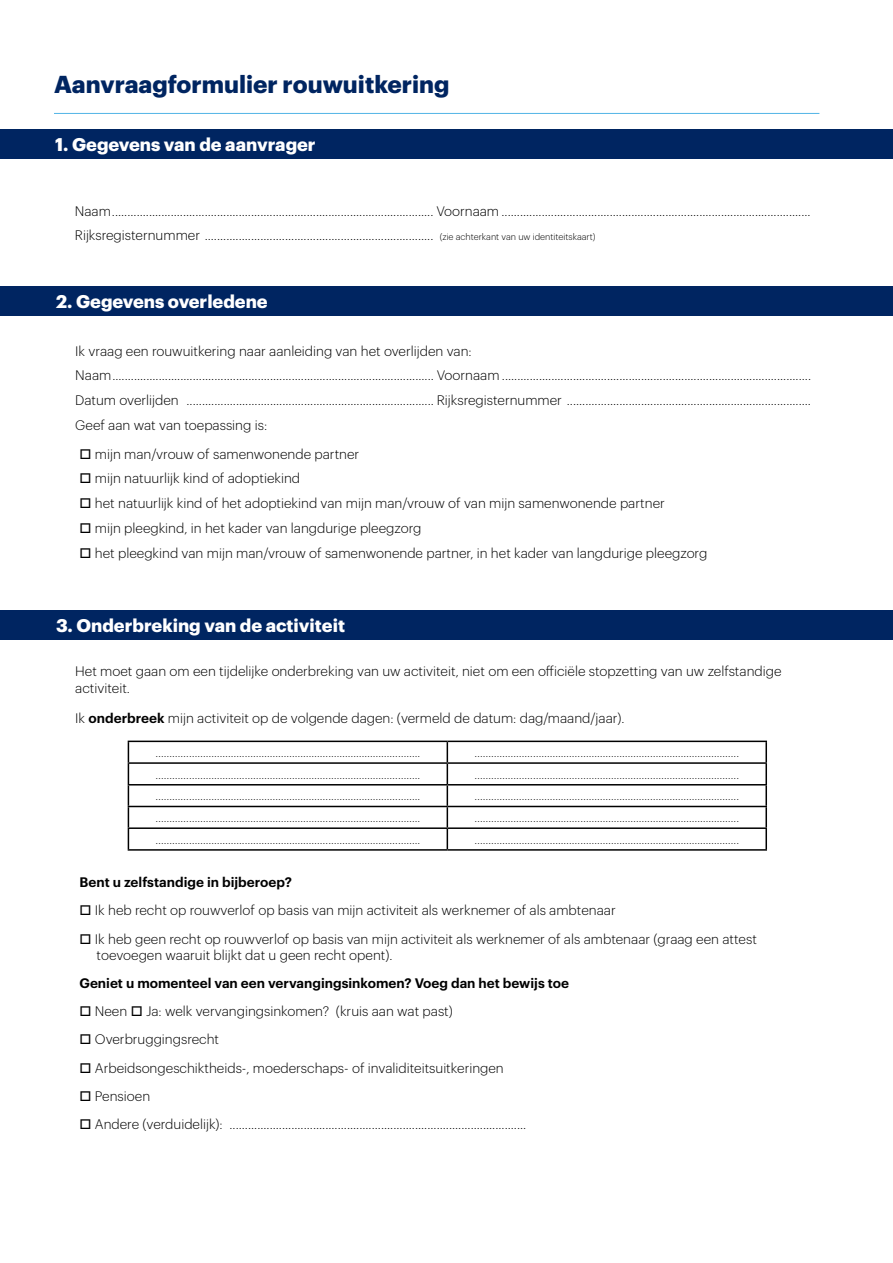
<style>
.page{position:relative;width:893px;height:1263px;background:#fff}
.page>*{position:absolute;margin:0;border:0;box-sizing:border-box;transform-origin:0 0}
.t1{font:700 24px "Graphik";color:#002561}
.t2{font:700 18px "Graphik";color:#fff}
.t3{font:300 13.5px/24.8px "Graphik";color:#000}
.t4{font:600 13.5px "Graphik";color:#000}
.t5{font:300 12px "Graphik";color:#000}
.s1{font-size:9px}
.s2{font-weight:600}
</style>
<div class="page">
<hr style="left:128px;top:741px;width:319px;height:1px;background:#000">
<hr style="left:447px;top:741px;width:320px;height:1px;background:#000">
<hr style="left:765px;top:742px;width:2px;height:20px;background:#000">
<hr style="left:128px;top:762px;width:319px;height:2px;background:#000">
<hr style="left:447px;top:762px;width:320px;height:2px;background:#000">
<hr style="left:765px;top:764px;width:2px;height:20px;background:#000">
<hr style="left:128px;top:784px;width:319px;height:1px;background:#000">
<hr style="left:447px;top:784px;width:320px;height:1px;background:#000">
<hr style="left:765px;top:785px;width:2px;height:21px;background:#000">
<hr style="left:128px;top:806px;width:319px;height:1px;background:#000">
<hr style="left:447px;top:806px;width:320px;height:1px;background:#000">
<hr style="left:765px;top:807px;width:2px;height:20px;background:#000">
<hr style="left:128px;top:827px;width:319px;height:2px;background:#000">
<svg style="left:128px;top:742px;width:1px;height:107px"></svg>
<hr style="left:447px;top:827px;width:320px;height:2px;background:#000">
<svg style="left:447px;top:742px;width:1px;height:107px"></svg>
<hr style="left:765px;top:829px;width:2px;height:20px;background:#000">
<hr style="left:128px;top:849px;width:319px;height:2px;background:#000">
<hr style="left:447px;top:849px;width:320px;height:2px;background:#000">
<hr style="left:54px;top:113px;width:765px;height:1px;background:#51b4e6">
<div style="left:0;top:129px;width:893px;height:30px;background:#002561"></div>
<div style="left:1px;top:286px;width:892px;height:30px;background:#002561"></div>
<div style="left:1px;top:610px;width:892px;height:30px;background:#002561"></div>
<h1 class="t1" style="left:54px;top:66px;width:397px">Aanvraagformulier rouwuitkering</h1>
<h2 class="t2" style="left:55px;top:131px;width:262px">1. Gegevens van de aanvrager</h2>
<p class="t3" style="left:75px;top:197px;width:737px">Naam........................................................................................................ Voornaam ....................................................................................................<br>Rijksregisternummer .......................................................................... <span class="s1">(zie achterkant van uw identiteitskaart)</span></p>
<h2 class="t2" style="left:56px;top:288px;width:213px">2. Gegevens overledene</h2>
<p class="t3" style="left:75px;top:337px;width:737px">Ik vraag een rouwuitkering naar aanleiding van het overlijden van:<br>Naam........................................................................................................ Voornaam ....................................................................................................<br>Datum overlijden ................................................................................ Rijksregisternummer ...............................................................................<br>Geef aan wat van toepassing is:</p>
<p class="t3" style="left:80px;top:440px;width:281px">□ mijn man/vrouw of samenwonende partner</p>
<p class="t3" style="left:80px;top:465px;width:222px">□ mijn natuurlijk kind of adoptiekind</p>
<p class="t3" style="left:80px;top:490px;width:587px">□ het natuurlijk kind of het adoptiekind van mijn man/vrouw of van mijn samenwonende partner</p>
<p class="t3" style="left:80px;top:514px;width:343px">□ mijn pleegkind, in het kader van langdurige pleegzorg</p>
<p class="t3" style="left:80px;top:539px;width:629px">□ het pleegkind van mijn man/vrouw of samenwonende partner, in het kader van langdurige pleegzorg</p>
<h2 class="t2" style="left:56px;top:612px;width:290px">3. Onderbreking van de activiteit</h2>
<p class="t3" style="left:75px;top:662px;width:708px;line-height:16.2px">Het moet gaan om een tijdelijke onderbreking van uw activiteit, niet om een officiële stopzetting van uw zelfstandige activiteit.</p>
<p class="t3" style="left:75px;top:704px;width:551px">Ik <span class="s2">onderbreek</span> mijn activiteit op de volgende dagen: (vermeld de datum: dag/maand/jaar).</p>
<p class="t5" style="left:156px;top:744px;width:266px">…………………………..………………………….…………………………..</p>
<p class="t5" style="left:474px;top:744px;width:266px">…………………………..………………………….…………………………..</p>
<p class="t5" style="left:156px;top:766px;width:266px">…………………………..………………………….…………………………..</p>
<p class="t5" style="left:474px;top:766px;width:266px">…………………………..………………………….…………………………..</p>
<p class="t5" style="left:156px;top:787px;width:266px">…………………………..………………………….…………………………..</p>
<p class="t5" style="left:474px;top:787px;width:266px">…………………………..………………………….…………………………..</p>
<p class="t5" style="left:156px;top:809px;width:266px">…………………………..………………………….…………………………..</p>
<p class="t5" style="left:474px;top:809px;width:266px">…………………………..………………………….…………………………..</p>
<p class="t5" style="left:156px;top:831px;width:266px">…………………………..………………………….…………………………..</p>
<p class="t5" style="left:474px;top:831px;width:266px">…………………………..………………………….…………………………..</p>
<p class="t4" style="left:80px;top:872px;width:214px">Bent u zelfstandige in bijberoep?</p>
<p class="t3" style="left:80px;top:897px;width:538px">□ Ik heb recht op rouwverlof op basis van mijn activiteit als werknemer of als ambtenaar</p>
<p class="t3" style="left:97px;top:929px;width:662px;line-height:16.2px;text-indent:-17px">□ Ik heb geen recht op rouwverlof op basis van mijn activiteit als werknemer of als ambtenaar (graag een attest toevoegen waaruit blijkt dat u geen recht opent).</p>
<p class="t4" style="left:80px;top:973px;width:491px">Geniet u momenteel van een vervangingsinkomen? Voeg dan het bewijs toe</p>
<p class="t3" style="left:80px;top:998px;width:375px">□ Neen □ Ja: welk vervangingsinkomen? (kruis aan wat past)</p>
<p class="t3" style="left:80px;top:1026px;width:141px">□ Overbruggingsrecht</p>
<p class="t3" style="left:80px;top:1054px;width:426px">□ Arbeidsongeschiktheids-, moederschaps- of invaliditeitsuitkeringen</p>
<p class="t3" style="left:80px;top:1082px;width:72px">□ Pensioen</p>
<p class="t3" style="left:80px;top:1110px;width:448px">□ Andere (verduidelijk): ................................................................................................</p>
</div>
